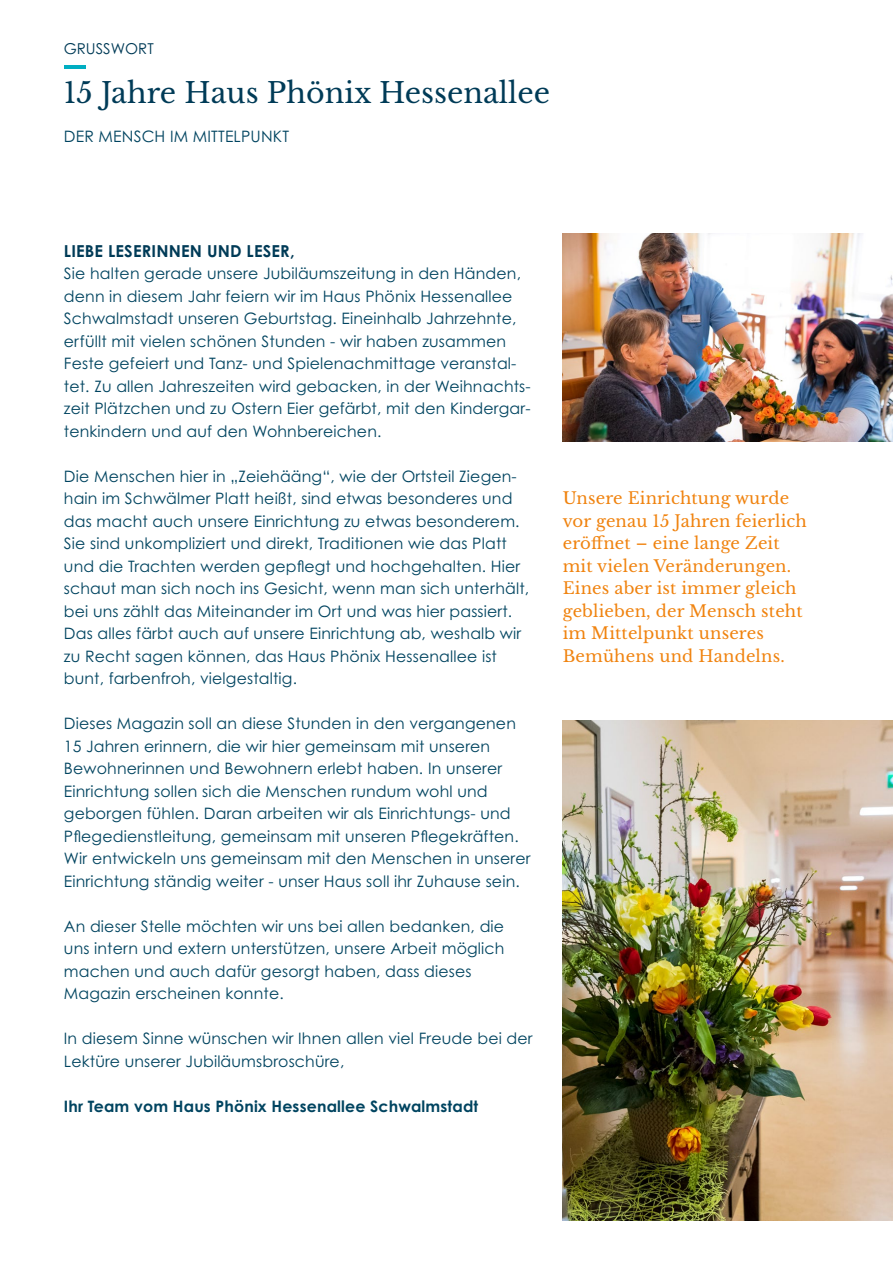
<style>
.page{position:relative;width:893px;height:1263px;background:#fff}
.page>*{position:absolute;margin:0;border:0;box-sizing:border-box;transform-origin:0 0}
.t1{font:28.5px "Libre Baskerville";color:#003b57}
.t2{font:16.5px/22.5px "Libre Baskerville";letter-spacing:.01em;color:#f0830f}
.t3{font:700 16.5px "Century Gothic Pro";letter-spacing:.01em;color:#003b57}
.t4{font:15.75px/22.5px "Century Gothic Pro";letter-spacing:.01em;color:#004460}
.t5{font:700 15.75px "Century Gothic Pro";letter-spacing:.01em;color:#004460}
.t6{font:15px "Century Gothic Pro";color:#003b57}
</style>
<div class="page">
<hr style="left:64px;top:65px;width:21px;height:4px;background:#00aec2">
<img style="left:563px;top:234px;width:330px;height:207px">
<img style="left:563px;top:721px;width:330px;height:499px">
<p class="t6" style="left:64px;top:39px;width:91px">GRUSSWORT</p>
<h1 class="t1" style="left:64px;top:75px;width:488px">15 Jahre Haus Phönix Hessenallee</h1>
<p class="t4" style="left:64px;top:125px;width:227px">DER MENSCH IM MITTELPUNKT</p>
<p class="t3" style="left:64px;top:240px;width:232px">LIEBE LESERINNEN UND LESER,</p>
<p class="t4" style="left:64px;top:262px;width:468px">Sie halten gerade unsere Jubiläumszeitung in den Händen, denn in diesem Jahr feiern wir im Haus Phönix Hessenallee Schwalmstadt unseren Geburtstag. Eineinhalb Jahrzehnte, erfüllt mit vielen schönen Stunden - wir haben zusammen Feste gefeiert und Tanz- und Spielenachmittage veranstal&shy;tet. Zu allen Jahreszeiten wird gebacken, in der Weihnachts&shy;zeit Plätzchen und zu Ostern Eier gefärbt, mit den Kindergar&shy;tenkindern und auf den Wohnbereichen.</p>
<p class="t4" style="left:64px;top:464px;width:467px">Die Menschen hier in „Zeiehääng“, wie der Ortsteil Ziegen&shy;hain im Schwälmer Platt heißt, sind etwas besonderes und das macht auch unsere Einrichtung zu etwas besonderem.<br>Sie sind unkompliziert und direkt, Traditionen wie das Platt und die Trachten werden gepflegt und hochgehalten. Hier schaut man sich noch ins Gesicht, wenn man sich unterhält, bei uns zählt das Miteinander im Ort und was hier passiert.<br>Das alles färbt auch auf unsere Einrichtung ab, weshalb wir zu Recht sagen können, das Haus Phönix Hessenallee ist bunt, farbenfroh, vielgestaltig.</p>
<p class="t4" style="left:64px;top:712px;width:468px">Dieses Magazin soll an diese Stunden in den vergangenen 15 Jahren erinnern, die wir hier gemeinsam mit unseren Bewohnerinnen und Bewohnern erlebt haben. In unserer Einrichtung sollen sich die Menschen rundum wohl und geborgen fühlen. Daran arbeiten wir als Einrichtungs- und Pflegedienstleitung, gemeinsam mit unseren Pflegekräften.<br>Wir entwickeln uns gemeinsam mit den Menschen in unserer Einrichtung ständig weiter - unser Haus soll ihr Zuhause sein.</p>
<p class="t4" style="left:64px;top:915px;width:442px">An dieser Stelle möchten wir uns bei allen bedanken, die uns intern und extern unterstützen, unsere Arbeit möglich machen und auch dafür gesorgt haben, dass dieses Magazin erscheinen konnte.</p>
<p class="t4" style="left:64px;top:1027px;width:470px">In diesem Sinne wünschen wir Ihnen allen viel Freude bei der<br>Lektüre unserer Jubiläumsbroschüre,</p>
<p class="t5" style="left:64px;top:1096px;width:416px">Ihr Team vom Haus Phönix Hessenallee Schwalmstadt</p>
<p class="t2" style="left:563px;top:487px;width:246px">Unsere Einrichtung wurde vor genau 15 Jahren feierlich eröffnet – eine lange Zeit mit vielen Veränderungen.<br>Eines aber ist immer gleich geblieben, der Mensch steht im Mittelpunkt unseres<br>Bemühens und Handelns.</p>
</div>
